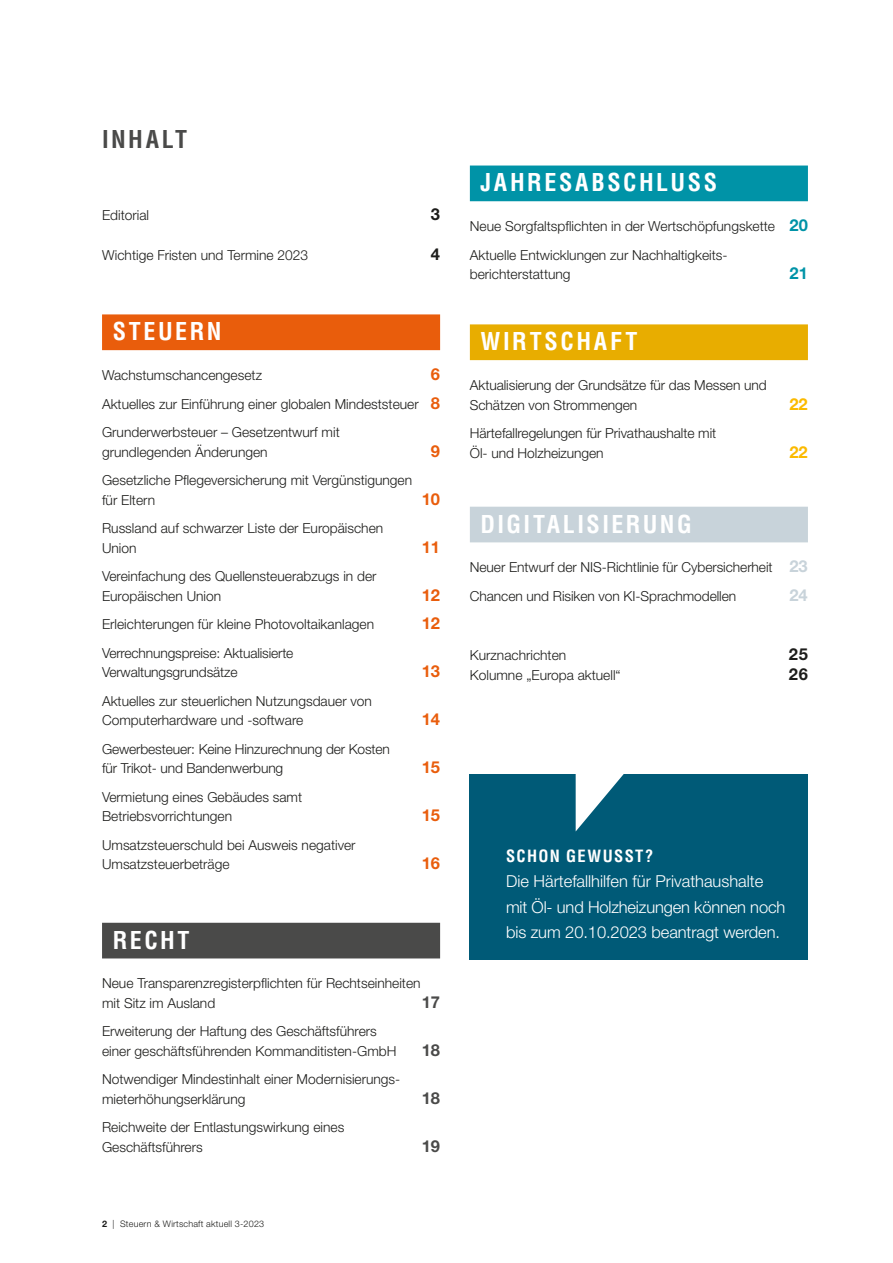
<style>
.page{position:relative;width:893px;height:1263px;background:#fff}
.page>*{position:absolute;margin:0;border:0;box-sizing:border-box;transform-origin:0 0}
.t1{font:700 condensed 24px "Helvetica LT Std";letter-spacing:.105em;color:#fff}
.t2{font:700 condensed 24px "Helvetica LT Std";letter-spacing:.1em;color:#4a4a49}
.t3{font:300 16.5px/25.5px "Helvetica Neue LT Pro";letter-spacing:-.005em;color:#fff}
.t4{font:700 16.5px "Helvetica Neue LT Pro";color:#e95d0c}
.t5{font:700 condensed 16.5px "Helvetica LT Std";letter-spacing:.08em;color:#fff}
.t6{font:700 16.5px "Helvetica Neue LT Pro";color:#4a4a49}
.t7{font:700 16.5px "Helvetica Neue LT Pro";color:#1d1d1b}
.t8{font:700 16.5px "Helvetica Neue LT Pro";color:#fbba00}
.t9{font:700 16.5px "Helvetica Neue LT Pro";color:#0093a7}
.t10{font:700 16.5px "Helvetica Neue LT Pro";color:#c8d3da}
.t11{font:300 13.8px/19.5px "Helvetica Neue LT Pro";color:#1d1d1b}
.t12{font:300 9px "Helvetica Neue LT Pro";letter-spacing:.02em;color:#1d1d1b}
.s1{font-weight:700;font-size:16.5px;color:#e95d0c}
.s2{font-weight:700}
.s3{font-weight:700;font-size:16.5px;color:#0093a7}
.s4{font-weight:700;font-size:16.5px;color:#c8d3da}
</style>
<div class="page">
<div style="left:102px;top:314px;width:338px;height:36px;background:#e95d0c"></div>
<div style="left:102px;top:923px;width:338px;height:35px;background:#4a4a49"></div>
<div style="left:470px;top:166px;width:338px;height:35px;background:#0093a7"></div>
<div style="left:470px;top:324px;width:338px;height:36px;background:#e8ad00"></div>
<div style="left:470px;top:507px;width:338px;height:35px;background:#c8d3da"></div>
<div style="left:470px;top:775px;width:338px;height:185px;background:#005a77"></div>
<svg style="left:576px;top:774px;width:55px;height:57px"></svg>
<h1 class="t2" style="left:102px;top:124px;width:87px">INHALT</h1>
<p class="t11" style="left:102px;top:205px;width:49px">Editorial</p>
<p class="t7" style="left:431px;top:204px;width:11px">3</p>
<p class="t11" style="left:102px;top:245px;width:208px">Wichtige Fristen und Termine 2023</p>
<p class="t7" style="left:431px;top:244px;width:11px">4</p>
<h1 class="t1" style="left:113px;top:317px;width:110px">STEUERN</h1>
<p class="t11" style="left:102px;top:365px;width:161px">Wachstumschancengesetz</p>
<p class="t4" style="left:431px;top:364px;width:11px">6</p>
<p class="t11" style="left:102px;top:389px;width:340px;line-height:28.5px">Aktuelles zur Einführung einer globalen Mindeststeuer <span class="s1">8<br></span>Grunderwerbsteuer – Gesetzentwurf mit</p>
<p class="t11" style="left:102px;top:442px;width:167px">grundlegenden Änderungen</p>
<p class="t4" style="left:431px;top:440px;width:11px">9</p>
<p class="t11" style="left:102px;top:470px;width:312px">Gesetzliche Pflegeversicherung mit Vergünstigungen für Eltern</p>
<p class="t4" style="left:422px;top:488px;width:20px">10</p>
<p class="t11" style="left:102px;top:518px;width:283px">Russland auf schwarzer Liste der Europäischen<br>Union</p>
<p class="t11" style="left:102px;top:566px;width:276px">Vereinfachung des Quellensteuerabzugs in der<br>Europäischen Union</p>
<p class="t4" style="left:422px;top:536px;width:20px">11</p>
<p class="t4" style="left:422px;top:584px;width:20px">12</p>
<p class="t11" style="left:102px;top:614px;width:273px">Erleichterungen für kleine Photovoltaikanlagen</p>
<p class="t4" style="left:422px;top:613px;width:20px">12</p>
<p class="t11" style="left:102px;top:643px;width:193px">Verrechnungspreise: Aktualisierte<br>Verwaltungsgrundsätze</p>
<p class="t4" style="left:422px;top:661px;width:20px">13</p>
<p class="t11" style="left:102px;top:691px;width:271px">Aktuelles zur steuerlichen Nutzungsdauer von<br>Computerhardware und -software</p>
<p class="t11" style="left:102px;top:739px;width:289px">Gewerbesteuer: Keine Hinzurechnung der Kosten für Trikot- und Bandenwerbung</p>
<p class="t11" style="left:102px;top:787px;width:202px">Vermietung eines Gebäudes samt<br>Betriebsvorrichtungen</p>
<p class="t11" style="left:102px;top:835px;width:255px">Umsatzsteuerschuld bei Ausweis negativer<br>Umsatzsteuerbeträge</p>
<p class="t4" style="left:422px;top:709px;width:20px">14</p>
<p class="t4" style="left:422px;top:757px;width:20px">15</p>
<p class="t4" style="left:422px;top:805px;width:20px">15</p>
<p class="t4" style="left:422px;top:853px;width:20px">16</p>
<h1 class="t1" style="left:113px;top:925px;width:78px">RECHT</h1>
<p class="t11" style="left:102px;top:973px;width:320px">Neue Transparenzregisterpflichten für Rechtseinheiten mit Sitz im Ausland</p>
<p class="t6" style="left:422px;top:992px;width:20px">17</p>
<p class="t11" style="left:102px;top:1021px;width:296px">Erweiterung der Haftung des Geschäftsführers einer geschäftsführenden Kommanditisten-GmbH</p>
<p class="t11" style="left:102px;top:1069px;width:298px">Notwendiger Mindestinhalt einer Modernisierungs&shy;mieterhöhungserklärung</p>
<p class="t11" style="left:102px;top:1117px;width:244px">Reichweite der Entlastungswirkung eines<br>Geschäftsführers</p>
<p class="t6" style="left:422px;top:1040px;width:20px">18</p>
<p class="t6" style="left:422px;top:1088px;width:20px">18</p>
<p class="t6" style="left:422px;top:1136px;width:20px">19</p>
<p class="t12" style="left:102px;top:1218px;width:164px"><span class="s2">2</span> | Steuern &amp; Wirtschaft aktuell 3-2023</p>
<h1 class="t1" style="left:480px;top:168px;width:238px">JAHRESABSCHLUSS</h1>
<p class="t11" style="left:470px;top:212px;width:340px;line-height:28.5px">Neue Sorgfaltspflichten in der Wertschöpfungskette <span class="s3">20<br></span>Aktuelle Entwicklungen zur Nachhaltigkeits-</p>
<p class="t11" style="left:470px;top:264px;width:102px">berichterstattung</p>
<p class="t9" style="left:790px;top:263px;width:20px">21</p>
<h1 class="t1" style="left:480px;top:327px;width:158px">WIRTSCHAFT</h1>
<p class="t11" style="left:470px;top:375px;width:298px">Aktualisierung der Grundsätze für das Messen und<br>Schätzen von Strommengen</p>
<p class="t11" style="left:470px;top:423px;width:248px">Härtefallregelungen für Privathaushalte mit<br>Öl- und Holzheizungen</p>
<p class="t8" style="left:789px;top:393px;width:20px">22</p>
<p class="t8" style="left:789px;top:441px;width:20px">22</p>
<h1 class="t1" style="left:480px;top:509px;width:213px">DIGITALISIERUNG</h1>
<p class="t11" style="left:470px;top:553px;width:339px;line-height:28.5px">Neuer Entwurf der NIS-Richtlinie für Cybersicherheit <span class="s4">23<br></span>Chancen und Risiken von KI-Sprachmodellen</p>
<p class="t10" style="left:789px;top:585px;width:20px">24</p>
<p class="t11" style="left:470px;top:645px;width:98px">Kurznachrichten</p>
<p class="t7" style="left:789px;top:644px;width:21px">25</p>
<p class="t11" style="left:470px;top:665px;width:152px">Kolumne „Europa aktuell“</p>
<p class="t7" style="left:789px;top:663px;width:21px">26</p>
<p class="t5" style="left:506px;top:845px;width:149px">SCHON GEWUSST?</p>
<p class="t3" style="left:506px;top:868px;width:281px">Die Härtefallhilfen für Privathaushalte mit Öl- und Holzheizungen können noch bis zum 20.10.2023 beantragt werden.</p>
</div>
